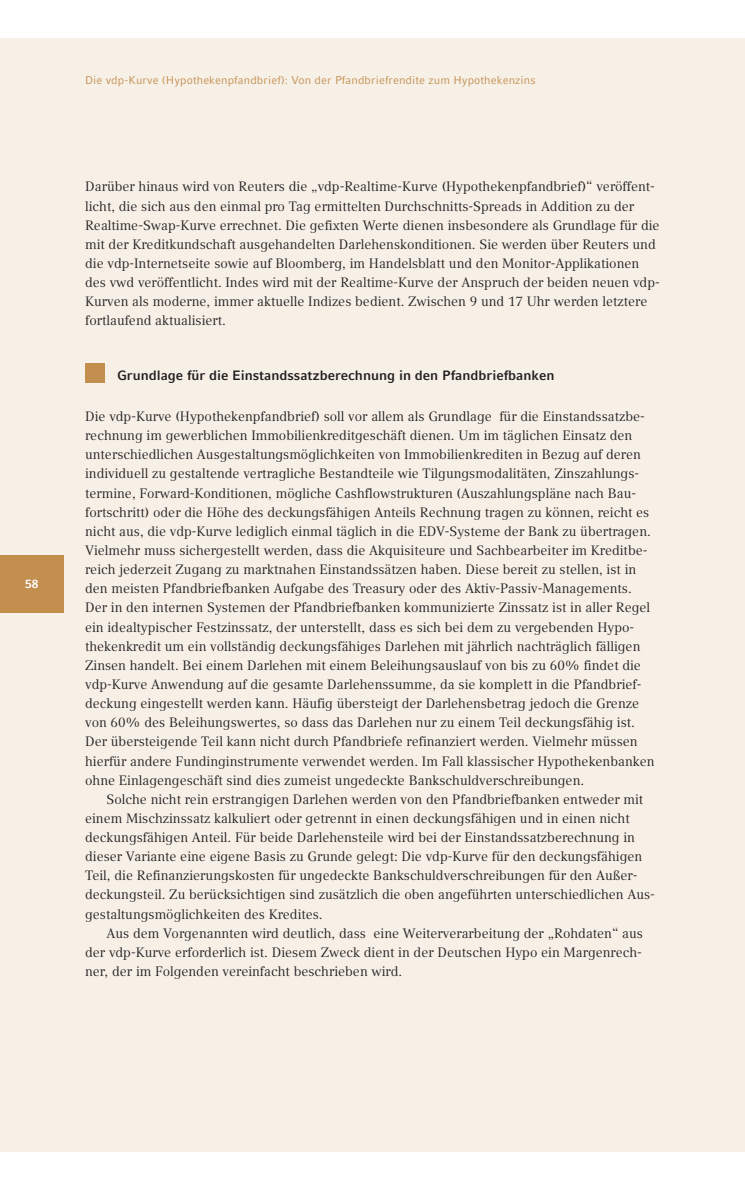
<style>
.page{position:relative;width:745px;height:1191px;background:#fff}
.page>*{position:absolute;margin:0;border:0;box-sizing:border-box;transform-origin:0 0}
.t1{font:13.5px/19.2px "Compatil Text LT";color:#231f20}
.t2{font:700 13.5px "Compatil Fact LT";color:#231f20}
.t3{font:700 12px "Compatil Fact LT";color:#fff}
.t4{font:11.25px "Compatil Fact LT";letter-spacing:.01em;color:#c38f4f}
</style>
<div class="page">
<div style="left:0;top:38px;width:744px;height:1113px;background:#f7f0e7"></div>
<div style="left:0;top:555px;width:64px;height:57px;background:#c38f4f"></div>
<div style="left:85px;top:364px;width:19px;height:19px;background:#c38f4f"></div>
<p class="t3" style="left:25px;top:577px;width:15px">58</p>
<p class="t4" style="left:85px;top:73px;width:451px">Die vdp-Kurve (Hypothekenpfandbrief): Von der Pfandbriefrendite zum Hypothekenzins</p>
<p class="t1" style="left:85px;top:177px;width:575px">Darüber hinaus wird von Reuters die „vdp-Realtime-Kurve (Hypothekenpfandbrief)“ veröffent&shy;licht, die sich aus den einmal pro Tag ermittelten Durchschnitts-Spreads in Addition zu der Realtime-Swap-Kurve errechnet. Die gefixten Werte dienen insbesondere als Grundlage für die mit der Kreditkundschaft ausgehandelten Darlehenskonditionen. Sie werden über Reuters und die vdp-Internetseite sowie auf Bloomberg, im Handelsblatt und den Monitor-Applikationen des vwd veröffentlicht. Indes wird mit der Realtime-Kurve der Anspruch der beiden neuen vdp-Kurven als moderne, immer aktuelle Indizes bedient. Zwischen 9 und 17 Uhr werden letztere fortlaufend aktualisiert.</p>
<p class="t2" style="left:117px;top:367px;width:439px">Grundlage für die Einstandssatzberechnung in den Pfandbriefbanken</p>
<p class="t1" style="left:85px;top:407px;width:570px">Die vdp-Kurve (Hypothekenpfandbrief) soll vor allem als Grundlage für die Einstandssatzbe&shy;rechnung im gewerblichen Immobilienkreditgeschäft dienen. Um im täglichen Einsatz den unterschiedlichen Ausgestaltungsmöglichkeiten von Immobilienkrediten in Bezug auf deren individuell zu gestaltende vertragliche Bestandteile wie Tilgungsmodalitäten, Zinszahlungs&shy;termine, Forward-Konditionen, mögliche Cashflowstrukturen (Auszahlungspläne nach Bau&shy;fortschritt) oder die Höhe des deckungsfähigen Anteils Rechnung tragen zu können, reicht es nicht aus, die vdp-Kurve lediglich einmal täglich in die EDV-Systeme der Bank zu übertragen.<br>Vielmehr muss sichergestellt werden, dass die Akquisiteure und Sachbearbeiter im Kreditbe&shy;reich jederzeit Zugang zu marktnahen Einstandssätzen haben. Diese bereit zu stellen, ist in den meisten Pfandbriefbanken Aufgabe des Treasury oder des Aktiv-Passiv-Managements.<br>Der in den internen Systemen der Pfandbriefbanken kommunizierte Zinssatz ist in aller Regel ein idealtypischer Festzinssatz, der unterstellt, dass es sich bei dem zu vergebenden Hypo&shy;thekenkredit um ein vollständig deckungsfähiges Darlehen mit jährlich nachträglich fälligen Zinsen handelt. Bei einem Darlehen mit einem Beleihungsauslauf von bis zu 60% findet die vdp-Kurve Anwendung auf die gesamte Darlehenssumme, da sie komplett in die Pfandbrief&shy;deckung eingestellt werden kann. Häufig übersteigt der Darlehensbetrag jedoch die Grenze von 60% des Beleihungswertes, so dass das Darlehen nur zu einem Teil deckungsfähig ist.<br>Der übersteigende Teil kann nicht durch Pfandbriefe refinanziert werden. Vielmehr müssen hierfür andere Fundinginstrumente verwendet werden. Im Fall klassischer Hypothekenbanken ohne Einlagengeschäft sind dies zumeist ungedeckte Bankschuldverschreibungen.</p>
<p class="t1" style="left:85px;top:789px;width:571px;text-indent:21px">Solche nicht rein erstrangigen Darlehen werden von den Pfandbriefbanken entweder mit einem Mischzinssatz kalkuliert oder getrennt in einen deckungsfähigen und in einen nicht deckungsfähigen Anteil. Für beide Darlehensteile wird bei der Einstandssatzberechnung in dieser Variante eine eigene Basis zu Grunde gelegt: Die vdp-Kurve für den deckungsfähigen Teil, die Refinanzierungskosten für ungedeckte Bankschuldverschreibungen für den Außer&shy;deckungsteil. Zu berücksichtigen sind zusätzlich die oben angeführten unterschiedlichen Aus&shy;gestaltungsmöglichkeiten des Kredites.</p>
<p class="t1" style="left:85px;top:923px;width:559px;text-align:justify;text-indent:21px">Aus dem Vorgenannten wird deutlich, dass eine Weiterverarbeitung der „Rohdaten“ aus der vdp-Kurve erforderlich ist. Diesem Zweck dient in der Deutschen Hypo ein Margenrech&shy;ner, der im Folgenden vereinfacht beschrieben wird.</p>
</div>
